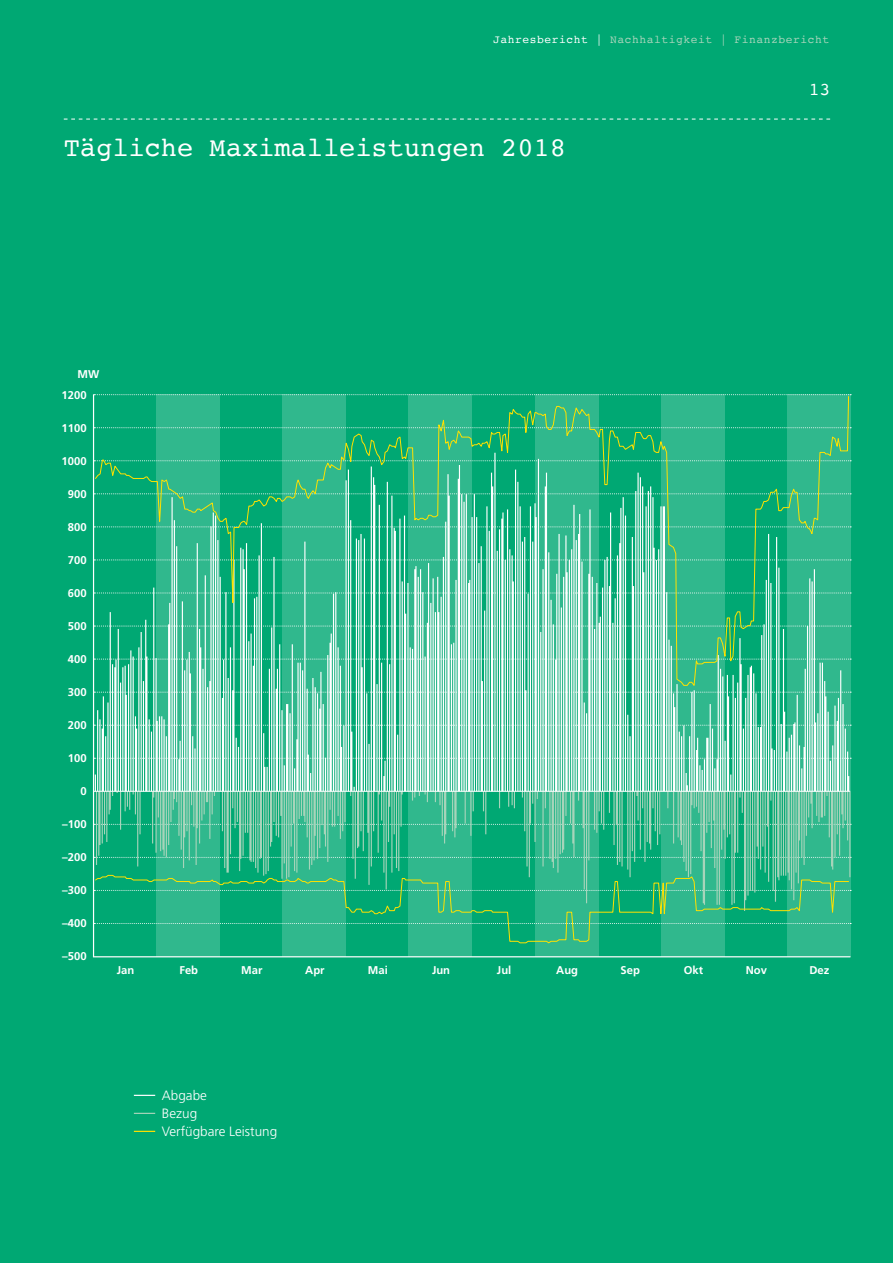
<style>
.page{position:relative;width:893px;height:1263px;background:#00a873}
.page>*{position:absolute;margin:0;border:0;box-sizing:border-box;transform-origin:0 0}
.t1{font:27px "Courier";color:#fff}
.t2{font:18px "Courier";color:#fff}
.t3{font:300 13.5px/18px "Frutiger LT Std";color:#fff}
.t4{font:700 11.25px/20.1px "Frutiger LT Std";color:#fff}
.t5{font:11.25px "Courier";letter-spacing:.05em;color:#a7d4ba}
.s1{color:#fff}
</style>
<div class="page">
<svg style="left:64px;top:119px;width:766px;height:1px"></svg>
<svg style="left:134px;top:1095px;width:21px;height:1px"></svg>
<svg style="left:134px;top:1113px;width:21px;height:1px"></svg>
<svg style="left:134px;top:1131px;width:21px;height:1px"></svg>
<svg style="left:94px;top:394px;width:757px;height:1px"></svg>
<hr style="left:93px;top:956px;width:757px;height:1px;background:#fff">
<div style="left:787px;top:394px;width:63px;height:563px;background:#30b88d"></div>
<div style="left:661px;top:394px;width:63px;height:563px;background:#30b88d"></div>
<div style="left:535px;top:394px;width:63px;height:563px;background:#30b88d"></div>
<div style="left:409px;top:394px;width:63px;height:563px;background:#30b88d"></div>
<div style="left:283px;top:394px;width:63px;height:563px;background:#30b88d"></div>
<div style="left:157px;top:394px;width:63px;height:563px;background:#30b88d"></div>
<hr style="left:93px;top:394px;width:1px;height:563px;background:#fff">
<svg style="left:94px;top:396px;width:755px;height:548px"></svg>
<hr style="left:94px;top:791px;width:756px;height:1px;background:#fff">
<p class="t5" style="left:493px;top:30px;width:337px"><span class="s1">Jahresbericht |</span> Nachhaltigkeit | Finanzbericht</p>
<h1 class="t1" style="left:64px;top:127px;width:504px">Tägliche Maximalleistungen 2018</h1>
<p class="t4" style="left:62px;top:364px;width:39px;text-indent:16px">MW<br>1200</p>
<p class="t4" style="left:62px;top:418px;width:27px">1100</p>
<p class="t4" style="left:62px;top:451px;width:27px">1000</p>
<p class="t4" style="left:68px;top:484px;width:20px">900</p>
<p class="t4" style="left:68px;top:517px;width:20px">800</p>
<p class="t4" style="left:68px;top:550px;width:20px">700</p>
<p class="t4" style="left:68px;top:583px;width:20px">600</p>
<p class="t4" style="left:68px;top:616px;width:20px">500</p>
<p class="t4" style="left:68px;top:649px;width:20px">400</p>
<p class="t4" style="left:68px;top:682px;width:20px">300</p>
<p class="t4" style="left:68px;top:715px;width:20px">200</p>
<p class="t4" style="left:68px;top:748px;width:20px">100</p>
<p class="t4" style="left:80px;top:781px;width:8px">0</p>
<p class="t4" style="left:62px;top:814px;width:26px">–100</p>
<p class="t4" style="left:62px;top:847px;width:26px">–200</p>
<p class="t4" style="left:62px;top:880px;width:26px">–300</p>
<p class="t4" style="left:62px;top:913px;width:26px">–400</p>
<p class="t4" style="left:62px;top:946px;width:26px">–500</p>
<h2 class="t2" style="left:809px;top:76px;width:23px">13</h2>
<p class="t4" style="left:117px;top:960px;width:19px">Jan</p>
<p class="t4" style="left:179px;top:960px;width:20px">Feb</p>
<p class="t4" style="left:241px;top:960px;width:23px">Mar</p>
<p class="t4" style="left:305px;top:960px;width:21px">Apr</p>
<p class="t4" style="left:368px;top:960px;width:22px">Mai</p>
<p class="t4" style="left:432px;top:960px;width:20px">Jun</p>
<p class="t4" style="left:497px;top:960px;width:16px">Jul</p>
<p class="t4" style="left:556px;top:960px;width:23px">Aug</p>
<p class="t4" style="left:621px;top:960px;width:21px">Sep</p>
<p class="t4" style="left:684px;top:960px;width:21px">Okt</p>
<p class="t4" style="left:746px;top:960px;width:23px">Nov</p>
<p class="t4" style="left:809px;top:960px;width:22px">Dez</p>
<p class="t3" style="left:162px;top:1086px;width:117px">Abgabe<br>Bezug<br>Verfügbare Leistung</p>
</div>
